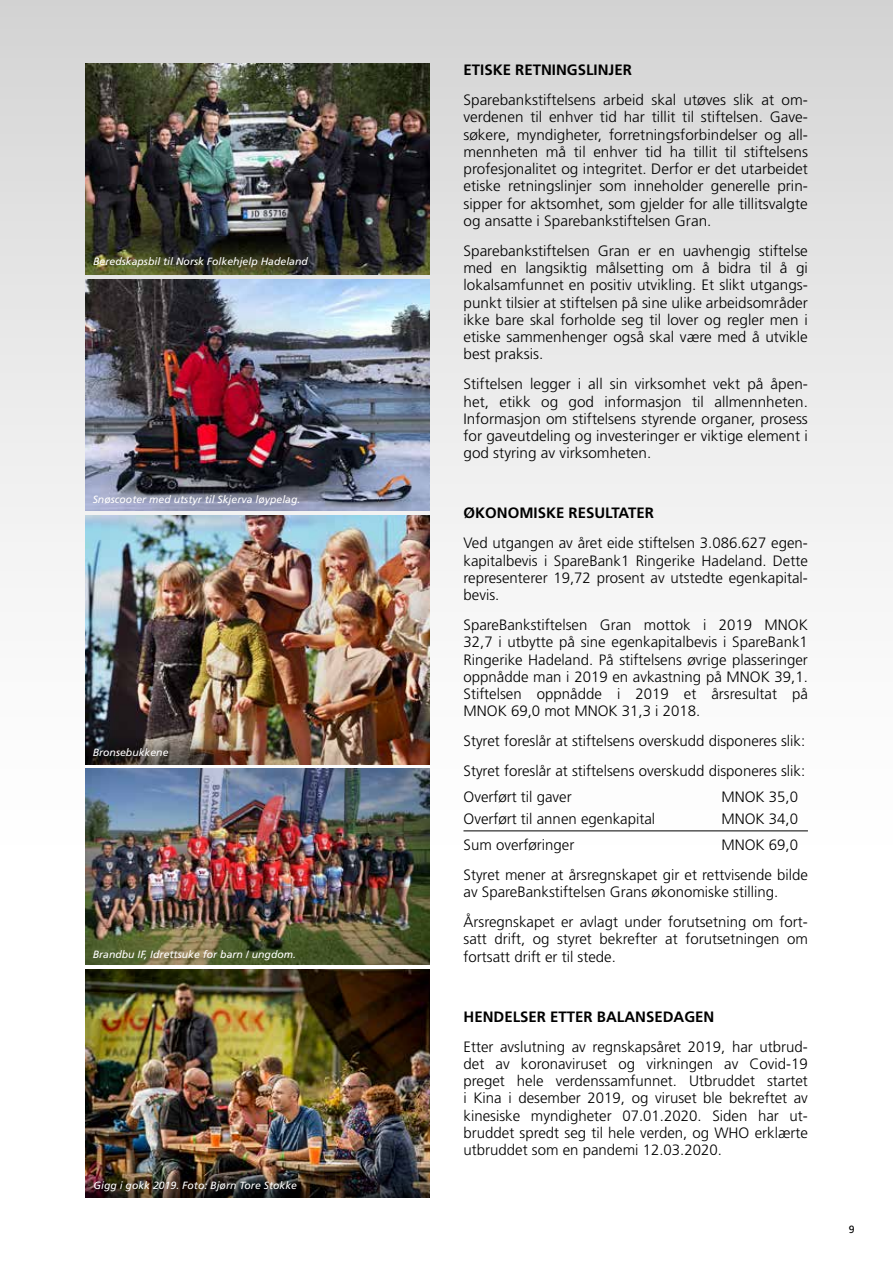
<style>
.page{position:relative;width:893px;height:1263px;background:#fff}
.page>*{position:absolute;margin:0;border:0;box-sizing:border-box;transform-origin:0 0}
.t1{font:300 15px/17.2px "Frutiger";color:#000;text-align:justify}
.t2{font:700 15px "Frutiger";color:#000}
.t3{font:italic 10.5px "Frutiger";color:#fff}
.t4{font:10.5px "Frutiger";color:#000}
</style>
<div class="page">
<div style="left:0;top:0;width:893px;height:1263px;background:linear-gradient(to bottom,#dbdbdb,#fff)"></div>
<hr style="left:463px;top:830px;width:345px;height:1px;background:#000">
<img style="left:85px;top:769px;width:344px;height:196px">
<img style="left:85px;top:969px;width:344px;height:199px">
<img style="left:85px;top:1168px;width:344px;height:30px">
<img style="left:85px;top:279px;width:344px;height:232px">
<img style="left:85px;top:515px;width:344px;height:219px">
<img style="left:85px;top:734px;width:344px;height:30px">
<img style="left:85px;top:64px;width:344px;height:211px">
<p class="t3" style="left:93px;top:255px;width:216px">Beredskapsbil til Norsk Folkehjelp Hadeland</p>
<p class="t3" style="left:93px;top:493px;width:209px">Snøscooter med utstyr til Skjerva løypelag.</p>
<p class="t3" style="left:93px;top:747px;width:77px">Bronsebukkene</p>
<p class="t3" style="left:93px;top:948px;width:205px">Brandbu IF, Idrettsuke for barn / ungdom.</p>
<p class="t3" style="left:94px;top:1179px;width:205px">Gigg i gokk 2019. Foto: Bjørn Tore Stokke</p>
<p class="t2" style="left:463px;top:61px;width:170px">ETISKE RETNINGSLINJER</p>
<p class="t1" style="left:463px;top:91px;width:346px">Sparebankstiftelsens arbeid skal utøves slik at om&shy;verdenen til enhver tid har tillit til stiftelsen. Gave&shy;søkere, myndigheter, forretningsforbindelser og all&shy;mennheten må til enhver tid ha tillit til stiftelsens profesjonalitet og integritet. Derfor er det utarbeidet etiske retningslinjer som inneholder generelle prin&shy;sipper for aktsomhet, som gjelder for alle tillitsvalgte og ansatte i Sparebankstiftelsen Gran.</p>
<p class="t1" style="left:463px;top:242px;width:346px">Sparebankstiftelsen Gran er en uavhengig stiftelse med en langsiktig målsetting om å bidra til å gi lokalsamfunnet en positiv utvikling. Et slikt utgangs&shy;punkt tilsier at stiftelsen på sine ulike arbeidsområder ikke bare skal forholde seg til lover og regler men i etiske sammenhenger også skal være med å utvikle best praksis.</p>
<p class="t1" style="left:463px;top:376px;width:346px">Stiftelsen legger i all sin virksomhet vekt på åpen&shy;het, etikk og god informasjon til allmennheten.<br>Informasjon om stiftelsens styrende organer, prosess for gaveutdeling og investeringer er viktige element i god styring av virksomheten.</p>
<p class="t2" style="left:463px;top:504px;width:192px">ØKONOMISKE RESULTATER</p>
<p class="t1" style="left:463px;top:535px;width:346px">Ved utgangen av året eide stiftelsen 3.086.627 egen&shy;kapitalbevis i SpareBank1 Ringerike Hadeland. Dette representerer 19,72 prosent av utstedte egenkapital&shy;bevis.</p>
<p class="t1" style="left:463px;top:616px;width:346px">SpareBankstiftelsen Gran mottok i 2019 MNOK 32,7 i utbytte på sine egenkapitalbevis i SpareBank1<br>Ringerike Hadeland. På stiftelsens øvrige plasseringer oppnådde man i 2019 en avkastning på MNOK 39,1.<br>Stiftelsen oppnådde i 2019 et årsresultat på MNOK 69,0 mot MNOK 31,3 i 2018.</p>
<p class="t1" style="left:463px;top:726px;width:343px;line-height:30px">Styret foreslår at stiftelsens overskudd disponeres slik:<br>Styret foreslår at stiftelsens overskudd disponeres slik:</p>
<p class="t1" style="left:463px;top:788px;width:110px">Overført til gaver</p>
<p class="t1" style="left:721px;top:788px;width:78px">MNOK 35,0</p>
<p class="t1" style="left:463px;top:810px;width:193px">Overført til annen egenkapital</p>
<p class="t1" style="left:721px;top:810px;width:78px">MNOK 34,0</p>
<p class="t1" style="left:463px;top:836px;width:112px">Sum overføringer</p>
<p class="t1" style="left:463px;top:830px;width:346px;line-height:30px;text-indent:258px">MNOK 69,0<br>Styret mener at årsregnskapet gir et rettvisende bilde</p>
<p class="t1" style="left:463px;top:877px;width:346px;line-height:30px">av SpareBankstiftelsen Grans økonomiske stilling.<br>Årsregnskapet er avlagt under forutsetning om fort-</p>
<p class="t1" style="left:463px;top:931px;width:346px">satt drift, og styret bekrefter at forutsetningen om fortsatt drift er til stede.</p>
<p class="t2" style="left:463px;top:1008px;width:252px">HENDELSER ETTER BALANSEDAGEN</p>
<p class="t1" style="left:463px;top:1038px;width:346px">Etter avslutning av regnskapsåret 2019, har utbrud&shy;det av koronaviruset og virkningen av Covid-19 preget hele verdenssamfunnet. Utbruddet startet i Kina i desember 2019, og viruset ble bekreftet av kinesiske myndigheter 07.01.2020. Siden har ut&shy;bruddet spredt seg til hele verden, og WHO erklærte utbruddet som en pandemi 12.03.2020.</p>
<p class="t4" style="left:849px;top:1223px;width:7px">9</p>
</div>
